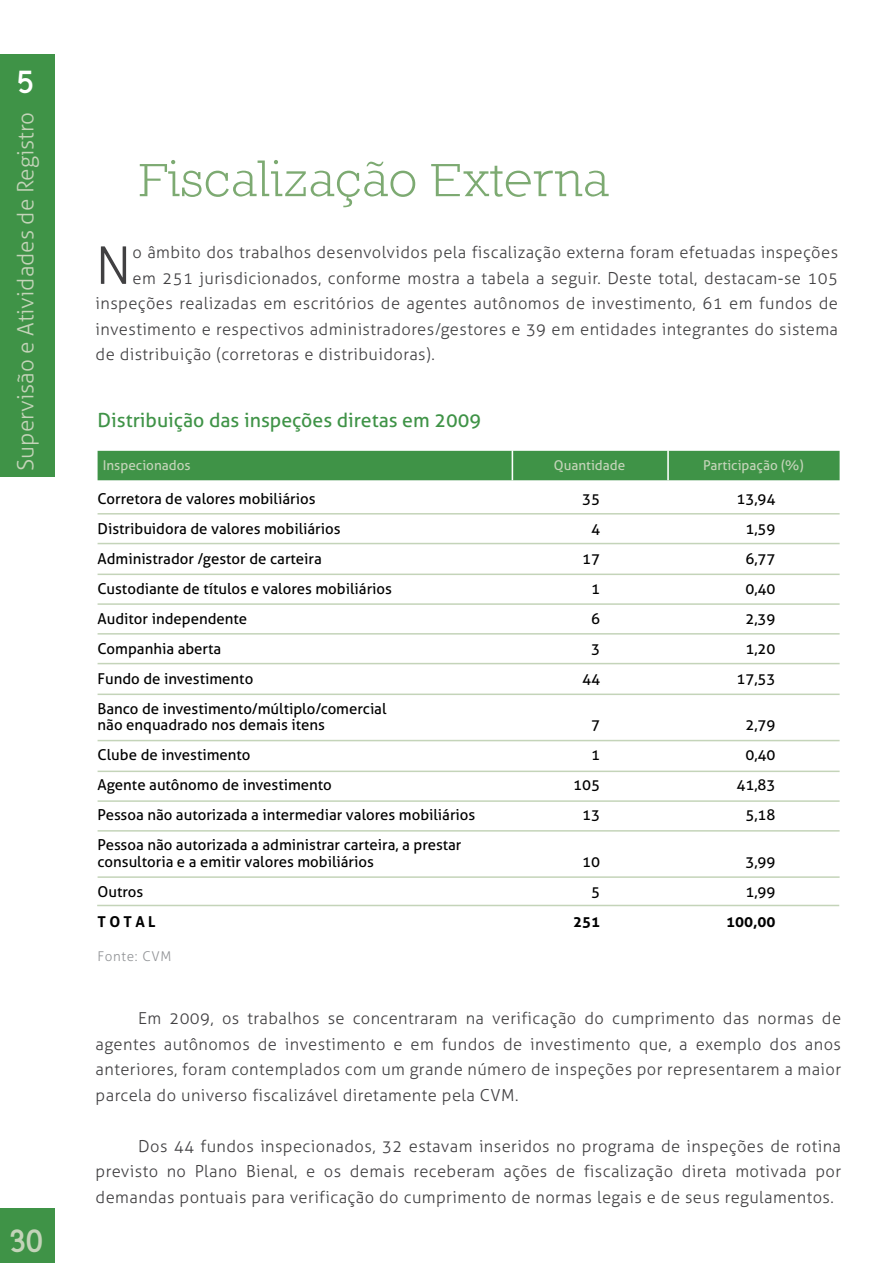
<style>
.page{position:relative;width:893px;height:1263px;background:#fff}
.page>*{position:absolute;margin:0;border:0;box-sizing:border-box;transform-origin:0 0}
.t1{font:52.5px "Nilland Small Caps";color:#7daa72}
.t2{font:300 51.9px "Aller";color:#414042}
.t3{font:900 30px "Nilland";color:#c4d4b9}
.t4{font:900 30px "Nilland";color:#fff}
.t5{font:300 22.5px "Aller";color:#c4d4b9}
.t6{font:19.5px "Aller";color:#3f9347}
.t7{font:300 16.5px/25.5px "Aller";letter-spacing:.025em;color:#414042;text-align:justify}
.t8{font:15px/16.5px "Aller";color:#000}
.t9{font:700 15px "Aller";color:#000}
.t10{font:13.5px "Aller";color:#c4d4b9}
.t11{font:300 13.5px "Aller";letter-spacing:.05em;color:#939598}
</style>
<div class="page">
<div style="left:0;top:1209px;width:54px;height:54px;background:#3f9347"></div>
<div style="left:0;top:54px;width:54px;height:422px;background:#3f9347"></div>
<div style="left:98px;top:451px;width:742px;height:29px;background:#3f9347"></div>
<hr style="left:667px;top:450px;width:2px;height:30px;background:#fff">
<hr style="left:512px;top:450px;width:1px;height:30px;background:#fff">
<hr style="left:98px;top:513px;width:742px;height:1px;background:#c4d4b9">
<hr style="left:98px;top:543px;width:742px;height:1px;background:#c4d4b9">
<hr style="left:98px;top:574px;width:742px;height:1px;background:#c4d4b9">
<hr style="left:98px;top:603px;width:742px;height:2px;background:#c4d4b9">
<hr style="left:98px;top:633px;width:742px;height:2px;background:#c4d4b9">
<hr style="left:98px;top:663px;width:742px;height:1px;background:#c4d4b9">
<hr style="left:98px;top:693px;width:742px;height:2px;background:#c4d4b9">
<hr style="left:98px;top:740px;width:742px;height:1px;background:#c4d4b9">
<hr style="left:98px;top:771px;width:742px;height:1px;background:#c4d4b9">
<hr style="left:98px;top:800px;width:742px;height:2px;background:#c4d4b9">
<hr style="left:98px;top:830px;width:742px;height:2px;background:#c4d4b9">
<hr style="left:98px;top:876px;width:742px;height:2px;background:#c4d4b9">
<hr style="left:97px;top:905px;width:742px;height:1px;background:#c4d4b9">
<h3 class="t4" style="left:17px;top:63px;width:19px">5</h3>
<h3 class="t5" style="left:12px;top:471px;width:360px;rotate:-90deg">Supervisão e Atividades de Registro</h3>
<h3 class="t3" style="left:10px;top:1221px;width:36px">30</h3>
<h1 class="t1" style="left:139px;top:148px;width:472px">Fiscalização Externa</h1>
<h2 class="t2" style="left:96px;top:234px;width:37px">N</h2>
<p class="t7" style="left:133px;top:240px;width:707px">o âmbito dos trabalhos desenvolvidos pela fiscalização externa foram efetuadas inspeções</p>
<p class="t7" style="left:133px;top:265px;width:707px">em 251 jurisdicionados, conforme mostra a tabela a seguir. Deste total, destacam-se 105</p>
<p class="t7" style="left:96px;top:291px;width:744px">inspeções realizadas em escritórios de agentes autônomos de investimento, 61 em fundos de</p>
<p class="t7" style="left:96px;top:316px;width:744px">investimento e respectivos administradores/gestores e 39 em entidades integrantes do sistema</p>
<p class="t7" style="left:96px;top:342px;width:341px">de distribuição (corretoras e distribuidoras).</p>
<p class="t6" style="left:98px;top:408px;width:385px">Distribuição das inspeções diretas em 2009</p>
<p class="t10" style="left:103px;top:457px;width:89px">Inspecionados</p>
<p class="t10" style="left:554px;top:457px;width:73px">Quantidade</p>
<p class="t10" style="left:703px;top:457px;width:102px">Participação (%)</p>
<p class="t8" style="left:98px;top:490px;width:219px">Corretora de valores mobiliários</p>
<p class="t8" style="left:582px;top:490px;width:19px">35</p>
<p class="t8" style="left:736px;top:490px;width:41px">13,94</p>
<p class="t8" style="left:98px;top:520px;width:245px">Distribuidora de valores mobiliários</p>
<p class="t8" style="left:591px;top:520px;width:10px">4</p>
<p class="t8" style="left:745px;top:520px;width:32px">1,59</p>
<p class="t8" style="left:98px;top:550px;width:226px">Administrador /gestor de carteira</p>
<p class="t8" style="left:582px;top:550px;width:19px">17</p>
<p class="t8" style="left:745px;top:550px;width:32px">6,77</p>
<p class="t8" style="left:98px;top:580px;width:296px">Custodiante de títulos e valores mobiliários</p>
<p class="t8" style="left:591px;top:580px;width:10px">1</p>
<p class="t8" style="left:745px;top:580px;width:32px">0,40</p>
<p class="t8" style="left:98px;top:610px;width:151px">Auditor independente</p>
<p class="t8" style="left:591px;top:610px;width:10px">6</p>
<p class="t8" style="left:745px;top:610px;width:32px">2,39</p>
<p class="t8" style="left:98px;top:640px;width:125px">Companhia aberta</p>
<p class="t8" style="left:591px;top:640px;width:10px">3</p>
<p class="t8" style="left:745px;top:640px;width:32px">1,20</p>
<p class="t8" style="left:98px;top:670px;width:157px">Fundo de investimento</p>
<p class="t8" style="left:582px;top:670px;width:19px">44</p>
<p class="t8" style="left:736px;top:670px;width:41px">17,53</p>
<p class="t8" style="left:98px;top:700px;width:290px">Banco de investimento/múltiplo/comercial não enquadrado nos demais itens</p>
<p class="t8" style="left:591px;top:717px;width:10px">7</p>
<p class="t8" style="left:745px;top:717px;width:32px">2,79</p>
<p class="t8" style="left:98px;top:747px;width:154px">Clube de investimento</p>
<p class="t8" style="left:591px;top:747px;width:10px">1</p>
<p class="t8" style="left:745px;top:747px;width:32px">0,40</p>
<p class="t8" style="left:98px;top:777px;width:236px">Agente autônomo de investimento</p>
<p class="t8" style="left:573px;top:777px;width:28px">105</p>
<p class="t8" style="left:736px;top:777px;width:41px">41,83</p>
<p class="t8" style="left:98px;top:807px;width:379px">Pessoa não autorizada a intermediar valores mobiliários</p>
<p class="t8" style="left:582px;top:807px;width:19px">13</p>
<p class="t8" style="left:745px;top:807px;width:32px">5,18</p>
<p class="t8" style="left:98px;top:837px;width:365px">Pessoa não autorizada a administrar carteira, a prestar consultoria e a emitir valores mobiliários</p>
<p class="t8" style="left:582px;top:853px;width:19px">10</p>
<p class="t8" style="left:745px;top:853px;width:32px">3,99</p>
<p class="t8" style="left:98px;top:883px;width:47px">Outros</p>
<p class="t8" style="left:591px;top:883px;width:10px">5</p>
<p class="t8" style="left:745px;top:883px;width:32px">1,99</p>
<p class="t9" style="left:98px;top:912px;width:60px">T O T A L</p>
<p class="t9" style="left:573px;top:912px;width:28px">251</p>
<p class="t9" style="left:726px;top:912px;width:51px">100,00</p>
<p class="t11" style="left:98px;top:948px;width:75px">Fonte: CVM</p>
<p class="t7" style="left:96px;top:1006px;width:747px;text-indent:43px">Em 2009, os trabalhos se concentraram na verificação do cumprimento das normas de agentes autônomos de investimento e em fundos de investimento que, a exemplo dos anos anteriores, foram contemplados com um grande número de inspeções por representarem a maior parcela do universo fiscalizável diretamente pela CVM.</p>
<p class="t7" style="left:96px;top:1133px;width:747px;text-indent:43px">Dos 44 fundos inspecionados, 32 estavam inseridos no programa de inspeções de rotina previsto no Plano Bienal, e os demais receberam ações de fiscalização direta motivada por demandas pontuais para verificação do cumprimento de normas legais e de seus regulamentos.</p>
</div>
